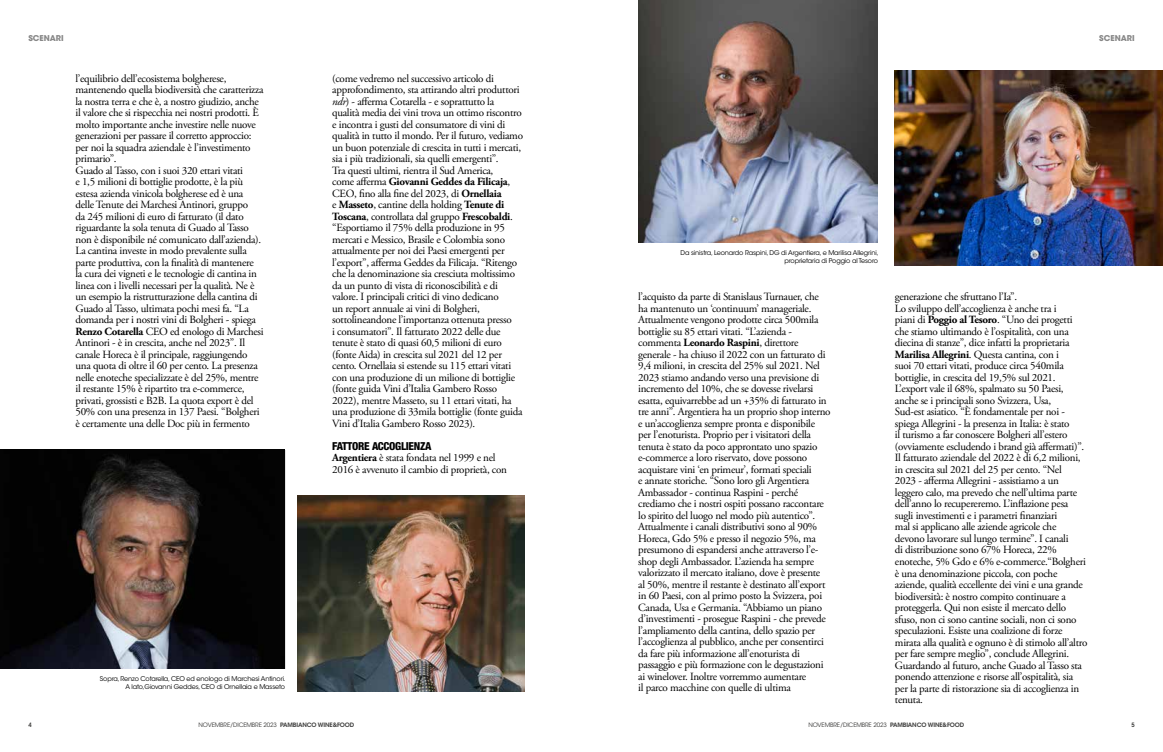
<style>
.page{position:relative;width:1163px;height:752px;background:#fff}
.page>*{position:absolute;margin:0;border:0;box-sizing:border-box;transform-origin:0 0}
.t1{font:11px/11.5px "Adobe Garamond Pro";letter-spacing:-.025em;color:#000}
.t2{font:800 condensed 11px "Helvetica Neue LT Std";letter-spacing:-.025em;color:#000}
.t3{font:700 8px "ITC Avant Garde Std";color:#878787}
.t4{font:6.5px/8px "ITC Avant Garde Std";letter-spacing:-.02em;color:#000;text-align:right}
.t5{font:6px "ITC Avant Garde Std";letter-spacing:-.02em;color:#3c3c3b}
.t6{font:600 6px "ITC Avant Garde Std";color:#3c3c3b;scale:.9 1}
.s1{font-weight:700}
.s2{font-style:italic}
.s3{font-weight:600}
</style>
<div class="page">
<img style="left:298px;top:495px;width:226px;height:196px">
<img style="left:0;top:449px;width:285px;height:219px">
<img style="left:894px;top:70px;width:268px;height:195px">
<img style="left:638px;top:0;width:239px;height:242px">
<p class="t3" style="left:28px;top:33px;width:37px">SCENARI</p>
<p class="t3" style="left:1098px;top:33px;width:37px">SCENARI</p>
<p class="t1" style="left:75px;top:73px;width:190px">l’equilibrio dell’ecosistema bolgherese, mantenendo quella biodiversità che caratterizza la nostra terra e che è, a nostro giudizio, anche il valore che si rispecchia nei nostri prodotti. È molto importante anche investire nelle nuove generazioni per passare il corretto approccio: per noi la squadra aziendale è l’investimento primario”.<br>Guado al Tasso, con i suoi 320 ettari vitati<br>e 1,5 milioni di bottiglie prodotte, è la più estesa azienda vinicola bolgherese ed è una delle Tenute dei Marchesi Antinori, gruppo<br>da 245 milioni di euro di fatturato (il dato riguardante la sola tenuta di Guado al Tasso non è disponibile né comunicato dall’azienda).<br>La cantina investe in modo prevalente sulla parte produttiva, con la finalità di mantenere<br>la cura dei vigneti e le tecnologie di cantina in linea con i livelli necessari per la qualità. Ne è un esempio la ristrutturazione della cantina di Guado al Tasso, ultimata pochi mesi fa. “La domanda per i nostri vini di Bolgheri - spiega <span class="s1">Renzo Cotarella</span> CEO ed enologo di Marchesi Antinori - è in crescita, anche nel 2023”. Il canale Horeca è il principale, raggiungendo una quota di oltre il 60 per cento. La presenza nelle enoteche specializzate è del 25%, mentre il restante 15% è ripartito tra e-commerce, privati, grossisti e B2B. La quota export è del 50% con una presenza in 137 Paesi. “Bolgheri è certamente una delle Doc più in fermento</p>
<p class="t1" style="left:332px;top:73px;width:192px">(come vedremo nel successivo articolo di approfondimento, sta attirando altri produttori <span class="s2">ndr</span>) - afferma Cotarella - e soprattutto la qualità media dei vini trova un ottimo riscontro e incontra i gusti del consumatore di vini di qualità in tutto il mondo. Per il futuro, vediamo un buon potenziale di crescita in tutti i mercati, sia i più tradizionali, sia quelli emergenti”.<br>Tra questi ultimi, rientra il Sud America,<br>come afferma <span class="s1">Giovanni Geddes da Filicaja</span>, CEO, fino alla fine del 2023, di <span class="s1">Ornellaia<br></span>e <span class="s1">Masseto</span>, cantine della holding <span class="s1">Tenute di Toscana</span>, controllata dal gruppo <span class="s1">Frescobaldi</span>. “Esportiamo il 75% della produzione in 95 mercati e Messico, Brasile e Colombia sono attualmente per noi dei Paesi emergenti per l’export”, afferma Geddes da Filicaja. “Ritengo che la denominazione sia cresciuta moltissimo da un punto di vista di riconoscibilità e di valore. I principali critici di vino dedicano<br>un report annuale ai vini di Bolgheri, sottolineandone l’importanza ottenuta presso<br>i consumatori”. Il fatturato 2022 delle due tenute è stato di quasi 60,5 milioni di euro (fonte Aida) in crescita sul 2021 del 12 per cento. Ornellaia si estende su 115 ettari vitati con una produzione di un milione di bottiglie (fonte guida Vini d’Italia Gambero Rosso 2022), mentre Masseto, su 11 ettari vitati, ha una produzione di 33mila bottiglie (fonte guida Vini d’Italia Gambero Rosso 2023).</p>
<p class="t2" style="left:332px;top:439px;width:101px">FATTORE ACCOGLIENZA</p>
<p class="t1" style="left:332px;top:452px;width:176px"><span class="s1">Argentiera</span> è stata fondata nel 1999 e nel<br>2016 è avvenuto il cambio di proprietà, con</p>
<p class="t4" style="left:100px;top:674px;width:187px">Sopra, Renzo Cotarella, CEO ed enologo di Marchesi Antinori.<br>A lato,Giovanni Geddes, CEO di Ornellaia e Masseto</p>
<p class="t4" style="left:680px;top:248px;width:199px">Da sinistra, Leonardo Raspini, DG di Argentiera, e Marilisa Allegrini, proprietaria di Poggio al Tesoro</p>
<p class="t1" style="left:638px;top:291px;width:194px">l’acquisto da parte di Stanislaus Turnauer, che ha mantenuto un ‘continuum’ manageriale.<br>Attualmente vengono prodotte circa 500mila bottiglie su 85 ettari vitati. “L’azienda - commenta <span class="s1">Leonardo Raspini</span>, direttore generale - ha chiuso il 2022 con un fatturato di 9,4 milioni, in crescita del 25% sul 2021. Nel 2023 stiamo andando verso una previsione di incremento del 10%, che se dovesse rivelarsi esatta, equivarrebbe ad un +35% di fatturato in tre anni”. Argentiera ha un proprio shop interno e un’accoglienza sempre pronta e disponibile per l’enoturista. Proprio per i visitatori della tenuta è stato da poco approntato uno spazio e-commerce a loro riservato, dove possono acquistare vini ‘en primeur’, formati speciali<br>e annate storiche. “Sono loro gli Argentiera Ambassador - continua Raspini - perché crediamo che i nostri ospiti possano raccontare lo spirito del luogo nel modo più autentico”.<br>Attualmente i canali distributivi sono al 90% Horeca, Gdo 5% e presso il negozio 5%, ma presumono di espandersi anche attraverso l’e&shy;shop degli Ambassador. L’azienda ha sempre valorizzato il mercato italiano, dove è presente<br>al 50%, mentre il restante è destinato all’export in 60 Paesi, con al primo posto la Svizzera, poi Canada, Usa e Germania. “Abbiamo un piano d’investimenti - prosegue Raspini - che prevede l’ampliamento della cantina, dello spazio per l’accoglienza al pubblico, anche per consentirci da fare più informazione all’enoturista di passaggio e più formazione con le degustazioni ai winelover. Inoltre vorremmo aumentare<br>il parco macchine con quelle di ultima</p>
<p class="t1" style="left:894px;top:291px;width:194px">generazione che sfruttano l’Ia”.<br>Lo sviluppo dell’accoglienza è anche tra i<br>piani di <span class="s1">Poggio al Tesoro</span>. “Uno dei progetti che stiamo ultimando è l’ospitalità, con una diecina di stanze”, dice infatti la proprietaria <span class="s1">Marilisa Allegrini</span>. Questa cantina, con i<br>suoi 70 ettari vitati, produce circa 540mila bottiglie, in crescita del 19,5% sul 2021.<br>L’export vale il 68%, spalmato su 50 Paesi, anche se i principali sono Svizzera, Usa,<br>Sud-est asiatico. “È fondamentale per noi - spiega Allegrini - la presenza in Italia: è stato<br>il turismo a far conoscere Bolgheri all’estero (ovviamente escludendo i brand già affermati)”.<br>Il fatturato aziendale del 2022 è di 6,2 milioni, in crescita sul 2021 del 25 per cento. “Nel<br>2023 - afferma Allegrini - assistiamo a un leggero calo, ma prevedo che nell’ultima parte dell’anno lo recupereremo. L’inflazione pesa sugli investimenti e i parametri finanziari<br>mal si applicano alle aziende agricole che devono lavorare sul lungo termine”. I canali<br>di distribuzione sono 67% Horeca, 22% enoteche, 5% Gdo e 6% e-commerce.“Bolgheri è una denominazione piccola, con poche aziende, qualità eccellente dei vini e una grande biodiversità: è nostro compito continuare a proteggerla. Qui non esiste il mercato dello sfuso, non ci sono cantine sociali, non ci sono speculazioni. Esiste una coalizione di forze mirata alla qualità e ognuno è di stimolo all’altro per fare sempre meglio”, conclude Allegrini.<br>Guardando al futuro, anche Guado al Tasso sta ponendo attenzione e risorse all’ospitalità, sia per la parte di ristorazione sia di accoglienza in tenuta.</p>
<p class="t5" style="left:199px;top:720px;width:157px">NOVEMBRE/DICEMBRE 2023 <span class="s3">PAMBIANCO WINE&amp;FOOD</span></p>
<p class="t5" style="left:808px;top:720px;width:157px">NOVEMBRE/DICEMBRE 2023 <span class="s3">PAMBIANCO WINE&amp;FOOD</span></p>
<p class="t6" style="left:28px;top:720px;width:5px">4</p>
<p class="t6" style="left:1131px;top:720px;width:5px">5</p>
</div>
